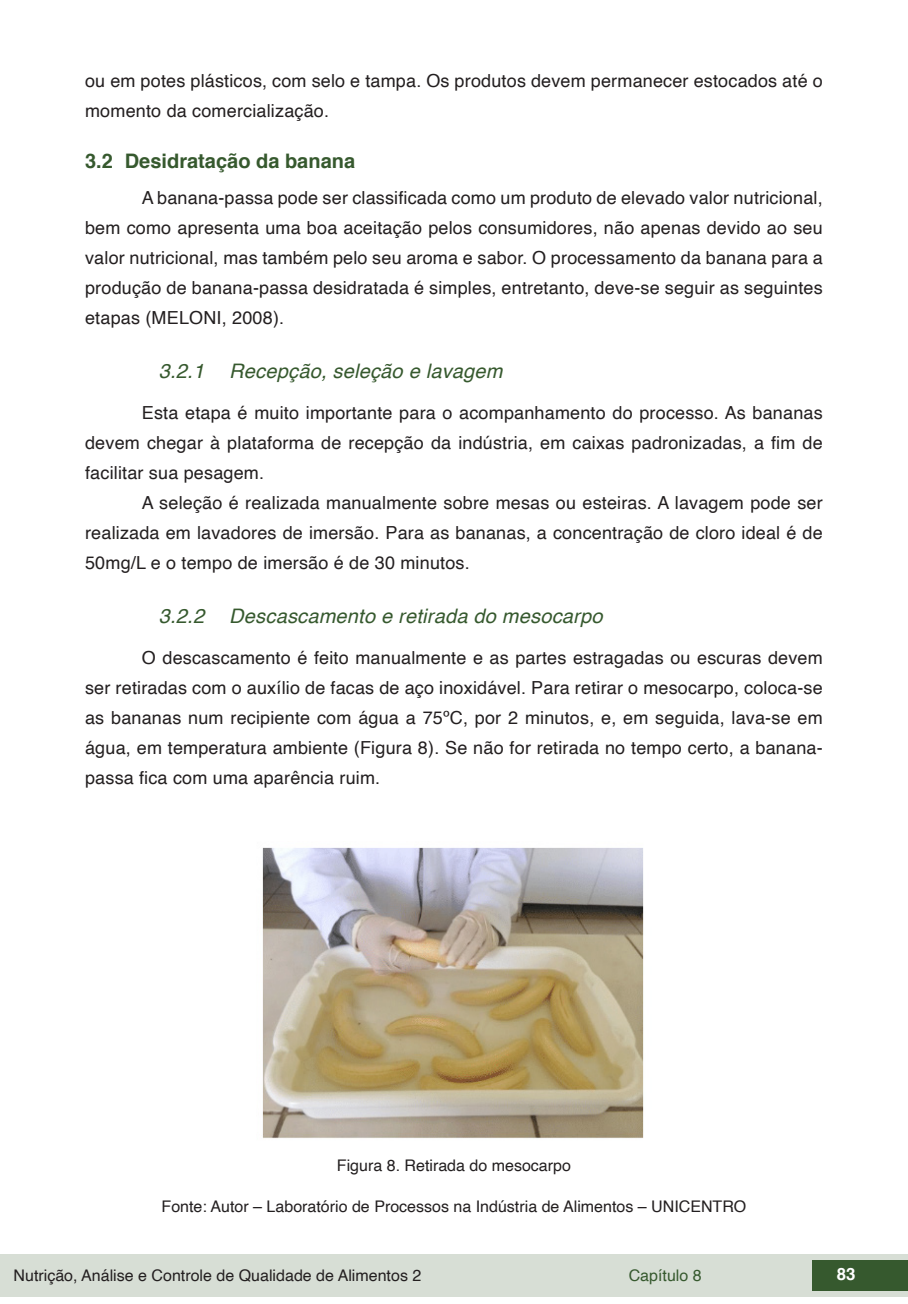
<style>
.page{position:relative;width:908px;height:1304px;background:#fff}
.page>*{position:absolute;margin:0;border:0;box-sizing:border-box;transform-origin:0 0}
.t1{font:italic 20px "Helvetica";letter-spacing:.01em;color:#36592e}
.t2{font:700 20px "Helvetica";color:#36592e}
.txt{font:18px/30px "Helvetica";letter-spacing:.01em;color:#231f20;text-align:justify}
.t3{font:700 16.8px "Helvetica";color:#fff}
.fonte_tab_gra_imag{font:16px "Helvetica";color:#231f20}
.t4{font:16px "Helvetica";color:#36592e}
</style>
<div class="page">
<div style="left:0;top:1254px;width:906px;height:43px;background:#d7ded5"></div>
<div style="left:812px;top:1261px;width:95px;height:30px;background:#36592e"></div>
<img style="left:262px;top:847px;width:382px;height:292px">
<p class="txt" style="left:85px;top:66px;width:738px">ou em potes plásticos, com selo e tampa. Os produtos devem permanecer estocados até o momento da comercialização.</p>
<p class="t2" style="left:85px;top:145px;width:271px">3.2 Desidratação da banana</p>
<p class="txt" style="left:85px;top:183px;width:738px;text-indent:57px">A banana-passa pode ser classificada como um produto de elevado valor nutricional, bem como apresenta uma boa aceitação pelos consumidores, não apenas devido ao seu valor nutricional, mas também pelo seu aroma e sabor. O processamento da banana para a produção de banana-passa desidratada é simples, entretanto, deve-se seguir as seguintes etapas (MELONI, 2008).</p>
<p class="t1" style="left:159px;top:355px;width:47px">3.2.1</p>
<p class="t1" style="left:229px;top:355px;width:275px">Recepção, seleção e lavagem</p>
<p class="txt" style="left:85px;top:398px;width:738px;text-indent:57px">Esta etapa é muito importante para o acompanhamento do processo. As bananas devem chegar à plataforma de recepção da indústria, em caixas padronizadas, a fim de facilitar sua pesagem.</p>
<p class="txt" style="left:85px;top:488px;width:738px;text-indent:57px">A seleção é realizada manualmente sobre mesas ou esteiras. A lavagem pode ser realizada em lavadores de imersão. Para as bananas, a concentração de cloro ideal é de 50mg/L e o tempo de imersão é de 30 minutos.</p>
<p class="t1" style="left:159px;top:600px;width:47px">3.2.2</p>
<p class="t1" style="left:229px;top:600px;width:374px">Descascamento e retirada do mesocarpo</p>
<p class="txt" style="left:85px;top:644px;width:738px;text-indent:57px">O descascamento é feito manualmente e as partes estragadas ou escuras devem ser retiradas com o auxílio de facas de aço inoxidável. Para retirar o mesocarpo, coloca-se as bananas num recipiente com água a 75ºC, por 2 minutos, e, em seguida, lava-se em água, em temperatura ambiente (Figura 8). Se não for retirada no tempo certo, a banana&shy;passa fica com uma aparência ruim.</p>
<p class="fonte_tab_gra_imag" style="left:337px;top:1153px;width:235px">Figura 8. Retirada do mesocarpo</p>
<p class="fonte_tab_gra_imag" style="left:161px;top:1194px;width:586px">Fonte: Autor – Laboratório de Processos na Indústria de Alimentos – UNICENTRO</p>
<p class="fonte_tab_gra_imag" style="left:14px;top:1263px;width:409px">Nutrição, Análise e Controle de Qualidade de Alimentos 2</p>
<p class="t4" style="left:628px;top:1263px;width:74px">Capítulo 8</p>
<p class="t3" style="left:836px;top:1261px;width:20px">83</p>
</div>
